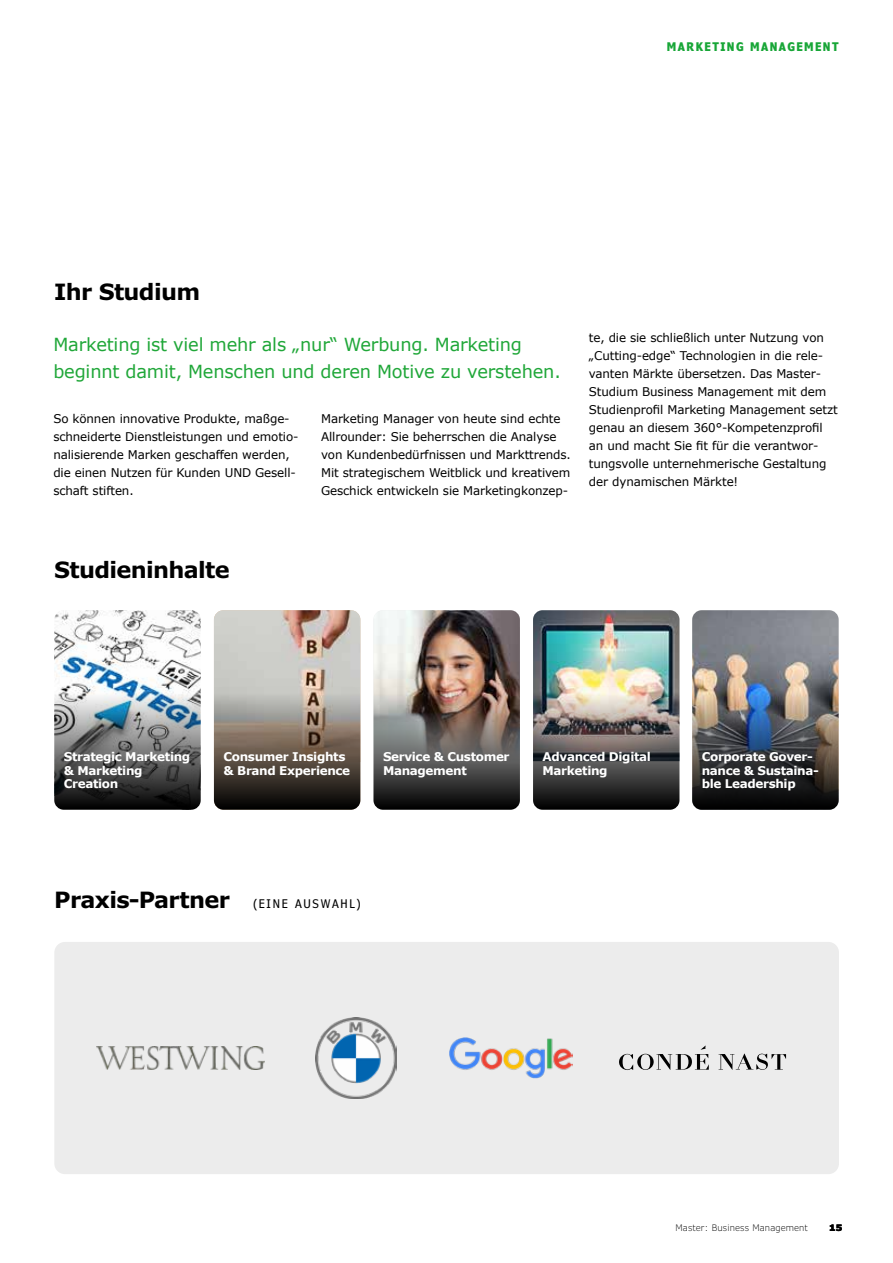
<style>
.page{position:relative;width:893px;height:1263px;background:#fff}
.page>*{position:absolute;margin:0;border:0;box-sizing:border-box;transform-origin:0 0}
.t1{font:700 22.5px "Verdana Pro";letter-spacing:-.03em;color:#000}
.t2{font:18px/27px "Verdana";letter-spacing:-.01em;color:#20a739}
.t3{font:12px/18px "Verdana";letter-spacing:-.01em;color:#000}
.t4{font:700 12px/13.4px "Verdana";letter-spacing:-.03em;color:#fff}
.t5{font:700 condensed 12px "Verdana Pro";letter-spacing:.125em;color:#18a637}
.t6{font:300 9px "Verdana Pro";letter-spacing:.01em;color:#000}
.t7{font:900 9px "Verdana Pro";color:#000}
.s1{font-weight:400;font-stretch:condensed;font-size:12px}
</style>
<div class="page">
<img style="left:373px;top:610px;width:147px;height:82px">
<img style="left:373px;top:686px;width:147px;height:124px;border-radius:9px">
<div style="left:54px;top:942px;width:785px;height:232px;background:#ececec;border-radius:11px"></div>
<img style="left:54px;top:610px;width:147px;height:82px">
<img style="left:533px;top:610px;width:146px;height:82px">
<img style="left:692px;top:610px;width:147px;height:82px">
<img style="left:54px;top:686px;width:147px;height:124px;border-radius:9px">
<img style="left:533px;top:686px;width:146px;height:124px;border-radius:9px">
<img style="left:692px;top:686px;width:147px;height:124px;border-radius:9px">
<img style="left:214px;top:610px;width:146px;height:82px">
<svg style="left:214px;top:686px;width:146px;height:124px;background:#6c635a"></svg>
<img style="left:97px;top:1046px;width:167px;height:23px">
<img style="left:316px;top:1017px;width:81px;height:82px">
<img style="left:449px;top:1037px;width:124px;height:42px">
<svg style="left:619px;top:1045px;width:90px;height:25px"></svg>
<svg style="left:719px;top:1053px;width:67px;height:17px"></svg>
<p class="t5" style="left:667px;top:38px;width:173px">MARKETING MANAGEMENT</p>
<h1 class="t1" style="left:54px;top:277px;width:147px">Ihr Studium</h1>
<h2 class="t2" style="left:53px;top:332px;width:509px">Marketing ist viel mehr als „nur“ Werbung. Marketing beginnt damit, Menschen und deren Motive zu verstehen.</h2>
<p class="t3" style="left:53px;top:410px;width:247px">So können innovative Produkte, maßge&shy;schneiderte Dienstleistungen und emotio&shy;nalisierende Marken geschaffen werden, die einen Nutzen für Kunden UND Gesell&shy;schaft stiften.</p>
<p class="t3" style="left:321px;top:410px;width:251px">Marketing Manager von heute sind echte Allrounder: Sie beherrschen die Analyse von Kundenbedürfnissen und Markttrends.<br>Mit strategischem Weitblick und kreativem Geschick entwickeln sie Marketingkonzep-</p>
<p class="t3" style="left:589px;top:329px;width:251px">te, die sie schließlich unter Nutzung von „Cutting-edge“ Technologien in die rele&shy;vanten Märkte übersetzen. Das Master-Studium Business Management mit dem Studienprofil Marketing Management setzt genau an diesem 360°-Kompetenzprofil an und macht Sie fit für die verantwor&shy;tungsvolle unternehmerische Gestaltung der dynamischen Märkte!</p>
<h1 class="t1" style="left:54px;top:555px;width:177px">Studieninhalte</h1>
<p class="t4" style="left:64px;top:750px;width:128px">Strategic Marketing &amp; Marketing<br>Creation</p>
<p class="t4" style="left:543px;top:750px;width:110px">Advanced Digital<br>Marketing</p>
<p class="t4" style="left:224px;top:750px;width:128px">Consumer Insights &amp; Brand Experience</p>
<p class="t4" style="left:702px;top:750px;width:119px">Corporate Gover&shy;nance &amp; Sustaina&shy;ble Leadership</p>
<p class="t4" style="left:383px;top:750px;width:128px">Service &amp; Customer<br>Management</p>
<h1 class="t1" style="left:54px;top:885px;width:308px">Praxis-Partner <span class="s1">( E I N E AU S WA H L )</span></h1>
<p class="t6" style="left:676px;top:1221px;width:134px">Master: Business Management</p>
<p class="t7" style="left:829px;top:1221px;width:15px">15</p>
</div>
